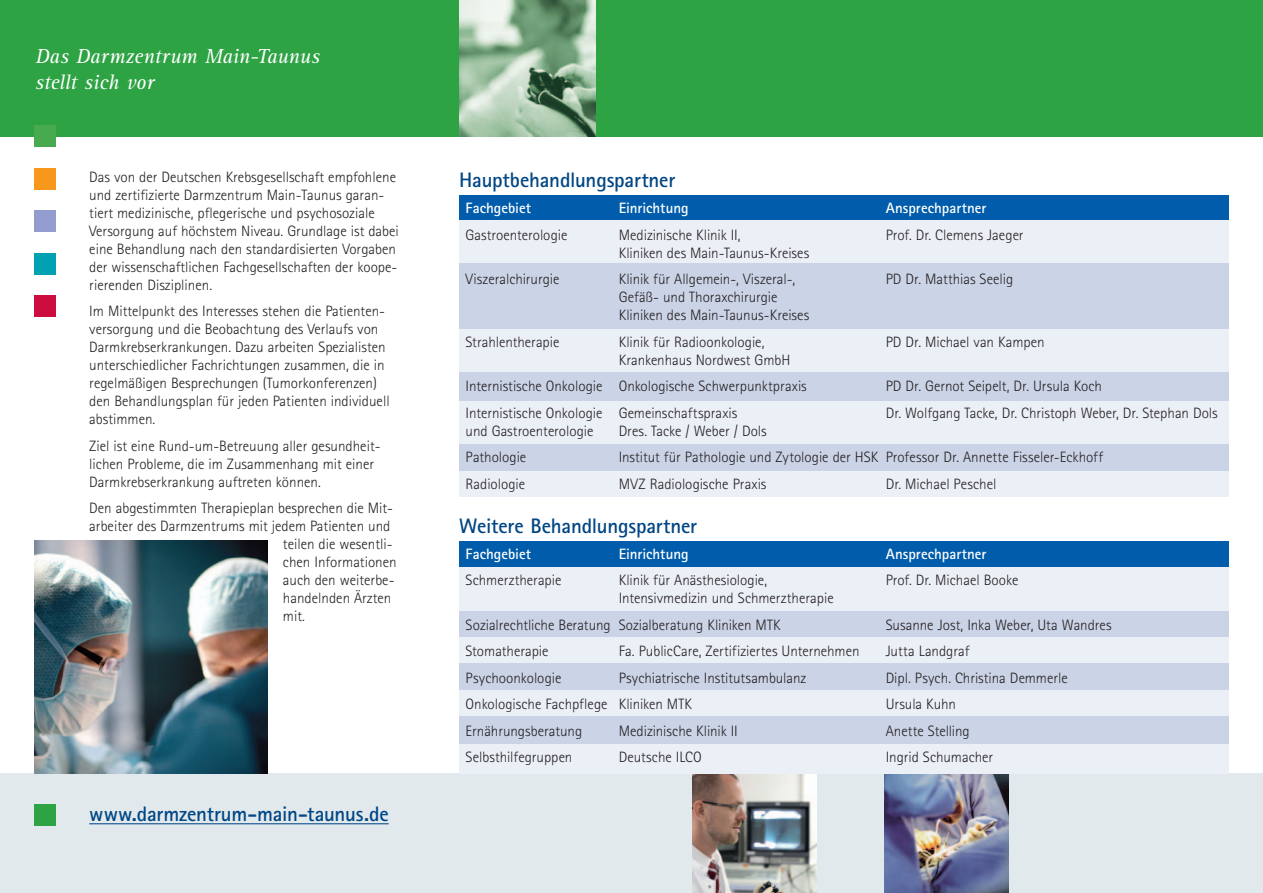
<style>
.page{position:relative;width:1263px;height:893px;background:#fff}
.page>*{position:absolute;margin:0;border:0;box-sizing:border-box;transform-origin:0 0}
.t1{font:700 21px "Agfa Rotis Sans Serif";letter-spacing:-.01em;color:#004684}
.t2{font:italic 21px/25.2px "Agfa Rotis Serif";letter-spacing:-.005em;color:#fff}
.t3{font:300 15px/18px "Agfa Rotis Sans Serif";color:#231f20}
.t4{font:700 15px "Agfa Rotis Sans Serif";color:#fff}
</style>
<div class="page">
<div style="left:850px;top:549px;width:379px;height:195px;background:#cbd3e6"></div>
<div style="left:459px;top:549px;width:391px;height:195px;background:#cbd3e6"></div>
<div style="left:0;top:0;width:1263px;height:136px;background:#2da343"></div>
<div style="left:850px;top:774px;width:413px;height:119px;background:#e2e9ed"></div>
<div style="left:850px;top:208px;width:379px;height:267px;background:#cbd3e6"></div>
<div style="left:425px;top:774px;width:425px;height:119px;background:#e2e9ed"></div>
<div style="left:0;top:774px;width:425px;height:119px;background:#e2e9ed"></div>
<hr style="left:89px;top:823px;width:300px;height:1px;background:#004684">
<div style="left:459px;top:206px;width:391px;height:266px;background:#cbd3e6"></div>
<img style="left:692px;top:774px;width:124px;height:119px">
<div style="left:34px;top:125px;width:21px;height:22px;background:#48aa4f"></div>
<div style="left:34px;top:804px;width:21px;height:22px;background:#2da343"></div>
<div style="left:34px;top:168px;width:21px;height:21px;background:#f7981d"></div>
<div style="left:34px;top:210px;width:21px;height:22px;background:#929cce"></div>
<div style="left:34px;top:253px;width:21px;height:21px;background:#00a2b2"></div>
<div style="left:34px;top:296px;width:21px;height:21px;background:#cd0d40"></div>
<div style="left:459px;top:195px;width:770px;height:25px;background:#015dab"></div>
<div style="left:459px;top:541px;width:770px;height:26px;background:#015dab"></div>
<div style="left:459px;top:220px;width:770px;height:43px;background:#ebeff6"></div>
<div style="left:459px;top:329px;width:770px;height:42px;background:#ebeff6"></div>
<div style="left:459px;top:401px;width:770px;height:42px;background:#ebeff6"></div>
<div style="left:459px;top:471px;width:770px;height:25px;background:#ebeff6"></div>
<div style="left:459px;top:567px;width:770px;height:43px;background:#ebeff6"></div>
<div style="left:459px;top:637px;width:770px;height:26px;background:#ebeff6"></div>
<img style="left:459px;top:0;width:136px;height:136px">
<img style="left:884px;top:774px;width:125px;height:119px">
<div style="left:459px;top:691px;width:770px;height:25px;background:#ebeff6"></div>
<div style="left:459px;top:744px;width:770px;height:30px;background:#ebeff6"></div>
<img style="left:34px;top:540px;width:234px;height:234px">
<h1 class="t2" style="left:36px;top:44px;width:286px">Das Darmzentrum Main-Taunus stellt sich vor</h1>
<p class="t3" style="left:89px;top:167px;width:311px">Das von der Deutschen Krebsgesellschaft empfohlene und zertifizierte Darmzentrum Main-Taunus garan&shy;tiert medizinische, pflegerische und psychosoziale Versorgung auf höchstem Niveau. Grundlage ist dabei eine Behandlung nach den standardisierten Vorgaben der wissenschaftlichen Fachgesellschaften der koope&shy;rierenden Disziplinen.</p>
<p class="t3" style="left:89px;top:302px;width:302px">Im Mittelpunkt des Interesses stehen die Patienten&shy;versorgung und die Beobachtung des Verlaufs von Darmkrebserkrankungen. Dazu arbeiten Spezialisten unterschiedlicher Fachrichtungen zusammen, die in regelmäßigen Besprechungen (Tumorkonferenzen) den Behandlungsplan für jeden Patienten individuell abstimmen.</p>
<p class="t3" style="left:89px;top:436px;width:293px">Ziel ist eine Rund-um-Betreuung aller gesundheit&shy;lichen Probleme, die im Zusammenhang mit einer<br>Darmkrebserkrankung auftreten können.</p>
<p class="t3" style="left:89px;top:499px;width:305px">Den abgestimmten Therapieplan besprechen die Mit-</p>
<p class="t3" style="left:89px;top:517px;width:303px">arbeiter des Darmzentrums mit jedem Patienten und</p>
<p class="t3" style="left:283px;top:535px;width:111px">teilen die wesentli-</p>
<p class="t3" style="left:283px;top:553px;width:115px">chen Informationen</p>
<p class="t3" style="left:283px;top:571px;width:113px">auch den weiterbe-</p>
<p class="t3" style="left:283px;top:589px;width:110px">handelnden Ärzten</p>
<p class="t3" style="left:283px;top:607px;width:23px">mit.</p>
<h1 class="t1" style="left:89px;top:801px;width:301px">www.darmzentrum-main-taunus.de</h1>
<h1 class="t1" style="left:459px;top:166px;width:218px">Hauptbehandlungspartner</h1>
<p class="t4" style="left:466px;top:199px;width:67px">Fachgebiet</p>
<p class="t4" style="left:619px;top:199px;width:71px">Einrichtung</p>
<p class="t4" style="left:886px;top:199px;width:102px">Ansprechpartner</p>
<p class="t3" style="left:466px;top:226px;width:103px">Gastroenterologie</p>
<p class="t3" style="left:619px;top:226px;width:124px">Medizinische Klinik II,</p>
<p class="t3" style="left:886px;top:226px;width:139px">Prof. Dr. Clemens Jaeger</p>
<p class="t3" style="left:619px;top:244px;width:192px">Kliniken des Main-Taunus-Kreises</p>
<p class="t3" style="left:466px;top:270px;width:95px">Viszeralchirurgie</p>
<p class="t3" style="left:619px;top:270px;width:178px">Klinik für Allgemein-, Viszeral-,</p>
<p class="t3" style="left:886px;top:270px;width:129px">PD Dr. Matthias Seelig</p>
<p class="t3" style="left:619px;top:288px;width:192px">Gefäß- und Thoraxchirurgie<br>Kliniken des Main-Taunus-Kreises</p>
<p class="t3" style="left:466px;top:333px;width:95px">Strahlentherapie</p>
<p class="t3" style="left:619px;top:333px;width:147px">Klinik für Radioonkologie,</p>
<p class="t3" style="left:886px;top:333px;width:160px">PD Dr. Michael van Kampen</p>
<p class="t3" style="left:466px;top:346px;width:343px;line-height:26.5px;text-indent:153px">Krankenhaus Nordwest GmbH<br>Internistische Onkologie Onkologische Schwerpunktpraxis</p>
<p class="t3" style="left:886px;top:377px;width:218px">PD Dr. Gernot Seipelt, Dr. Ursula Koch</p>
<p class="t3" style="left:466px;top:404px;width:273px">Internistische Onkologie Gemeinschaftspraxis</p>
<p class="t3" style="left:886px;top:404px;width:334px">Dr. Wolfgang Tacke, Dr. Christoph Weber, Dr. Stephan Dols</p>
<p class="t3" style="left:466px;top:422px;width:129px">und Gastroenterologie</p>
<p class="t3" style="left:619px;top:422px;width:150px">Dres. Tacke / Weber / Dols</p>
<p class="t3" style="left:466px;top:448px;width:62px">Pathologie</p>
<p class="t3" style="left:619px;top:448px;width:486px">Institut für Pathologie und Zytologie der HSK Professor Dr. Annette Fisseler-Eckhoff</p>
<p class="t3" style="left:466px;top:475px;width:61px">Radiologie</p>
<p class="t3" style="left:619px;top:475px;width:149px">MVZ Radiologische Praxis</p>
<p class="t3" style="left:886px;top:475px;width:112px">Dr. Michael Peschel</p>
<h1 class="t1" style="left:459px;top:512px;width:239px">Weitere Behandlungspartner</h1>
<p class="t4" style="left:466px;top:544px;width:67px">Fachgebiet</p>
<p class="t4" style="left:619px;top:544px;width:71px">Einrichtung</p>
<p class="t4" style="left:886px;top:544px;width:102px">Ansprechpartner</p>
<p class="t3" style="left:466px;top:571px;width:97px">Schmerztherapie</p>
<p class="t3" style="left:619px;top:571px;width:150px">Klinik für Anästhesiologie,</p>
<p class="t3" style="left:886px;top:571px;width:134px">Prof. Dr. Michael Booke</p>
<p class="t3" style="left:466px;top:585px;width:370px;line-height:26.5px;text-indent:153px">Intensivmedizin und Schmerztherapie<br>Sozialrechtliche Beratung Sozialberatung Kliniken MTK</p>
<p class="t3" style="left:886px;top:616px;width:227px">Susanne Jost, Inka Weber, Uta Wandres</p>
<p class="t3" style="left:466px;top:642px;width:84px">Stomatherapie</p>
<p class="t3" style="left:619px;top:642px;width:242px">Fa. PublicCare, Zertifiziertes Unternehmen</p>
<p class="t3" style="left:886px;top:642px;width:85px">Jutta Landgraf</p>
<p class="t3" style="left:466px;top:669px;width:97px">Psychoonkologie</p>
<p class="t3" style="left:619px;top:669px;width:189px">Psychiatrische Institutsambulanz</p>
<p class="t3" style="left:886px;top:669px;width:184px">Dipl. Psych. Christina Demmerle</p>
<p class="t3" style="left:466px;top:695px;width:228px">Onkologische Fachpflege Kliniken MTK</p>
<p class="t3" style="left:886px;top:695px;width:72px">Ursula Kuhn</p>
<p class="t3" style="left:466px;top:722px;width:118px">Ernährungsberatung</p>
<p class="t3" style="left:619px;top:722px;width:121px">Medizinische Klinik II</p>
<p class="t3" style="left:886px;top:722px;width:86px">Anette Stelling</p>
<p class="t3" style="left:466px;top:748px;width:108px">Selbsthilfegruppen</p>
<p class="t3" style="left:619px;top:748px;width:85px">Deutsche ILCO</p>
<p class="t3" style="left:886px;top:748px;width:109px">Ingrid Schumacher</p>
</div>
